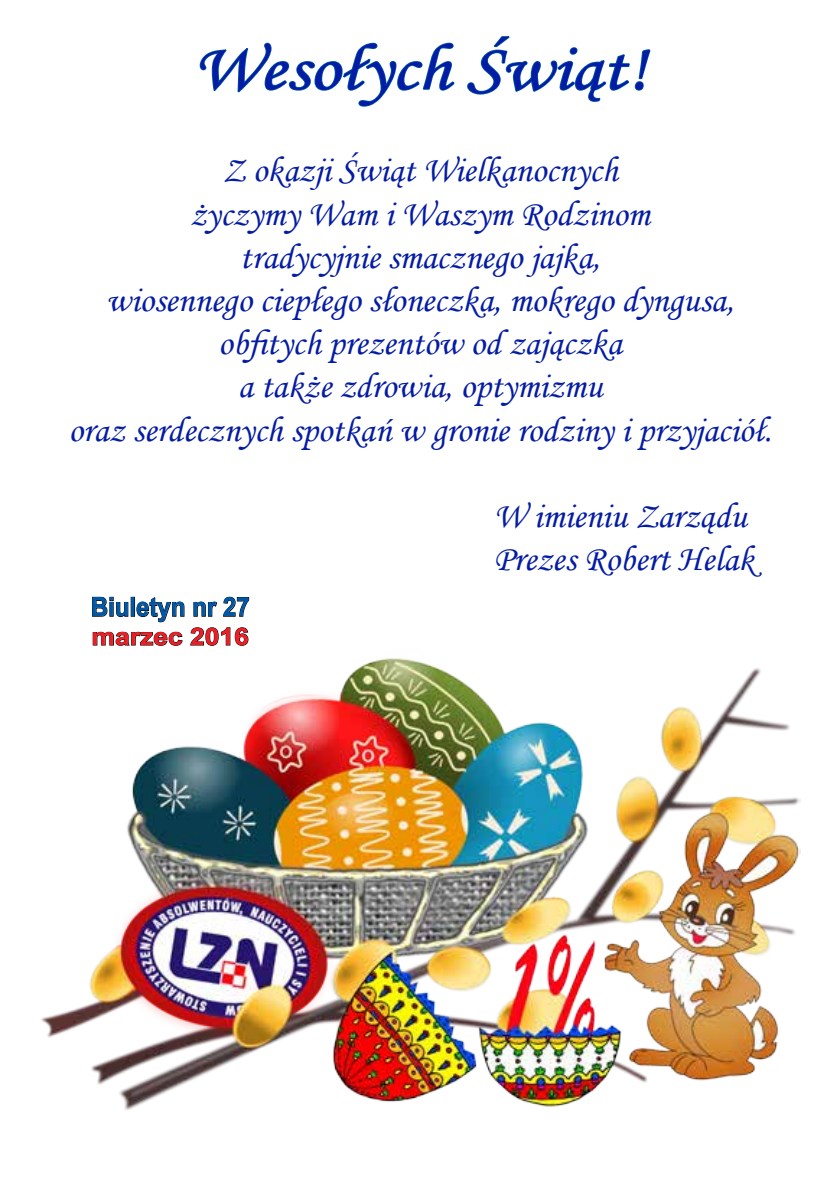
<style>
.page{position:relative;width:840px;height:1191px;background:#fff}
.page>*{position:absolute;margin:0;border:0;box-sizing:border-box;transform-origin:0 0}
.t1{font:66px "Monotype Corsiva";color:#041ba4;scale:1.14 1}
.t2{font:36px/43.2px "Monotype Corsiva";color:#041ba4;text-align:center}
.t3{font:700 26.4px "Arial";color:#0056a7;scale:.91 1}
.t4{font:700 24px "Arial";color:#ed1d24;scale:1.1 1}
</style>
<div class="page">
<img style="left:41px;top:658px;width:758px;height:452px">
<svg style="left:199px;top:42px;width:256px;height:65px"></svg>
<svg style="left:467px;top:36px;width:183px;height:66px"></svg>
<svg style="left:92px;top:596px;width:157px;height:50px"></svg>
<h1 class="t1" style="left:193px;top:29px;width:399px">Wesołych Świąt!</h1>
<p class="t2" style="left:68px;top:149px;width:704px">Z okazji Świąt Wielkanocnych<br>życzymy Wam i Waszym Rodzinom<br>tradycyjnie smacznego jajka,<br>wiosennego ciepłego słoneczka, mokrego dyngusa, obfitych prezentów od zajączka<br>a także zdrowia, optymizmu<br>oraz serdecznych spotkań w gronie rodziny i przyjaciół.</p>
<p class="t3" style="left:91px;top:588px;width:176px">Biuletyn nr 27</p>
<p class="t4" style="left:92px;top:619px;width:144px">marzec 2016</p>
<p class="t2" style="left:493px;top:494px;width:261px;text-align:left">W imieniu Zarządu<br>Prezes Robert Helak</p>
</div>
